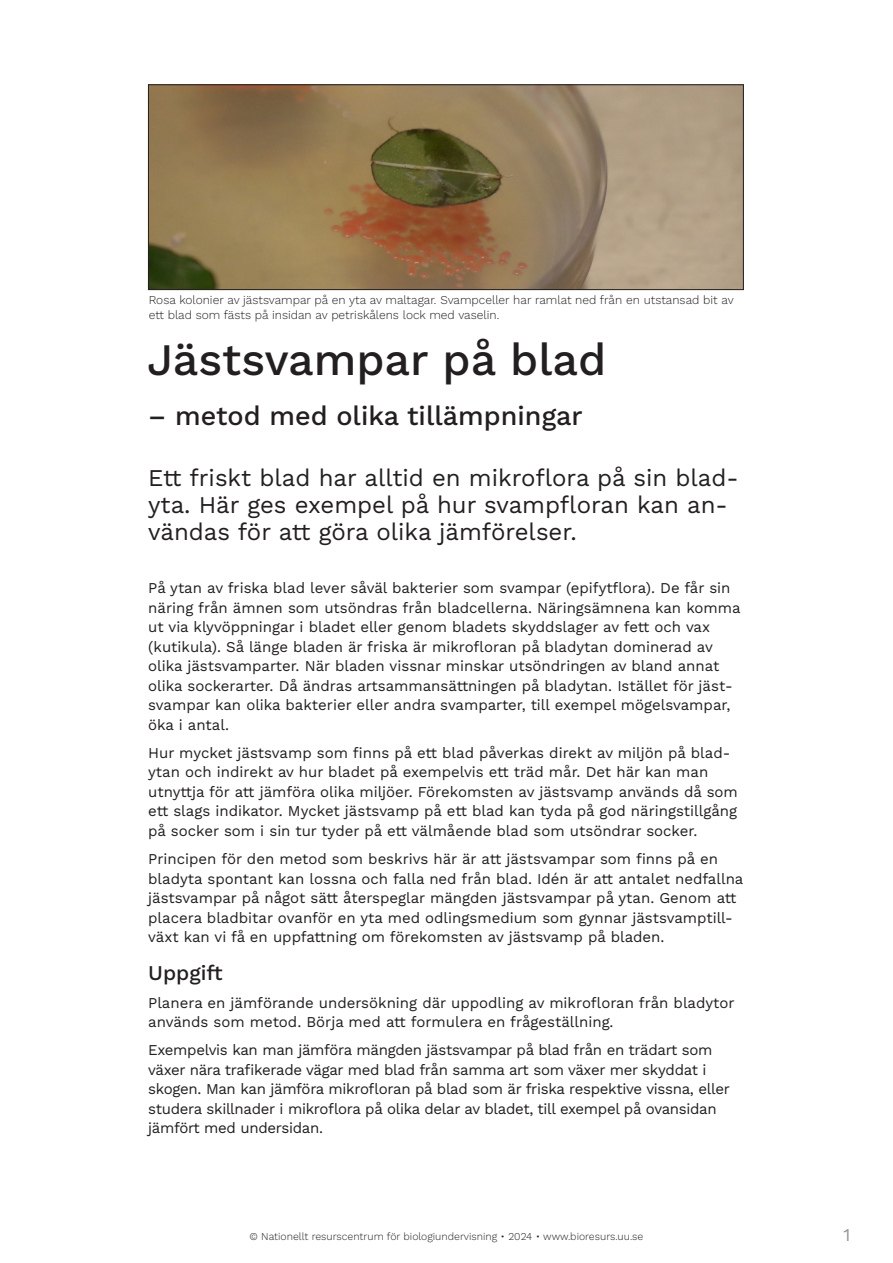
<style>
.page{position:relative;width:893px;height:1263px;background:#fff}
.page>*{position:absolute;margin:0;border:0;box-sizing:border-box;transform-origin:0 0}
.Rubrik_1{font:500 45px "Work Sans";color:#231f20}
.Ingress{font:500 27px "Work Sans";color:#231f20}
.Ingress-2{font:24px/27px "Work Sans";color:#231f20}
.Mellanrubrik{font:500 21px "Work Sans";color:#231f20}
.t1{font:18px "Work Sans";color:#939598}
.Brödtext{font:15px/19.5px "Work Sans";color:#231f20}
.Brödtext-2{font:15px/19.5px "Work Sans";letter-spacing:-.02em;color:#231f20}
.Bildtext{font:300 12px/15px "Work Sans";color:#231f20}
.t2{font:300 10.5px "Work Sans";color:#231f20}
</style>
<div class="page">
<img style="left:150px;top:87px;width:592px;height:201px">
<div style="left:148px;top:85px;width:596px;height:205px;border:1px solid #231f20"></div>
<p class="Bildtext" style="left:149px;top:292px;width:586px">Rosa kolonier av jästsvampar på en yta av maltagar. Svampceller har ramlat ned från en utstansad bit av ett blad som fästs på insidan av petriskålens lock med vaselin.</p>
<h1 class="Rubrik_1" style="left:147px;top:326px;width:460px">Jästsvampar på blad</h1>
<p class="Ingress" style="left:148px;top:395px;width:436px">– metod med olika tillämpningar</p>
<p class="Ingress-2" style="left:148px;top:463px;width:592px">Ett friskt blad har alltid en mikroflora på sin blad&shy;yta. Här ges exempel på hur svampfloran kan an&shy;vändas för att göra olika jämförelser.</p>
<p class="Brödtext" style="left:148px;top:578px;width:594px">På ytan av friska blad lever såväl bakterier som svampar (epifytflora). De får sin näring från ämnen som utsöndras från bladcellerna. Näringsämnena kan komma ut via klyvöppningar i bladet eller genom bladets skyddslager av fett och vax (kutikula). Så länge bladen är friska är mikrofloran på bladytan dominerad av olika jästsvamparter. När bladen vissnar minskar utsöndringen av bland annat olika sockerarter. Då ändras artsammansättningen på bladytan. Istället för jäst&shy;svampar kan olika bakterier eller andra svamparter, till exempel mögelsvampar, öka i antal.</p>
<p class="Brödtext" style="left:148px;top:742px;width:591px">Hur mycket jästsvamp som finns på ett blad påverkas direkt av miljön på blad&shy;ytan och indirekt av hur bladet på exempelvis ett träd mår. Det här kan man utnyttja för att jämföra olika miljöer. Förekomsten av jästsvamp används då som ett slags indikator. Mycket jästsvamp på ett blad kan tyda på god näringstillgång på socker som i sin tur tyder på ett välmående blad som utsöndrar socker.</p>
<p class="Brödtext" style="left:148px;top:848px;width:597px">Principen för den metod som beskrivs här är att jästsvampar som finns på en bladyta spontant kan lossna och falla ned från blad. Idén är att antalet nedfallna jästsvampar på något sätt återspeglar mängden jästsvampar på ytan. Genom att placera bladbitar ovanför en yta med odlingsmedium som gynnar jästsvamptill&shy;växt kan vi få en uppfattning om förekomsten av jästsvamp på bladen.</p>
<h3 class="Mellanrubrik" style="left:148px;top:957px;width:76px">Uppgift</h3>
<p class="Brödtext" style="left:148px;top:992px;width:588px">Planera en jämförande undersökning där uppodling av mikrofloran från bladytor används som metod. Börja med att formulera en frågeställning.</p>
<p class="Brödtext-2" style="left:148px;top:1040px;width:583px">Exempelvis kan man jämföra mängden jästsvampar på blad från en trädart som växer nära trafikerade vägar med blad från samma art som växer mer skyddat i skogen. Man kan jämföra mikrofloran på blad som är friska respektive vissna, eller studera skillnader i mikroflora på olika delar av bladet, till exempel på ovansidan jämfört med undersidan.</p>
<p class="t2" style="left:250px;top:1229px;width:395px">© Nationellt resurscentrum för biologiundervisning • 2024 • www.bioresurs.uu.se</p>
<p class="t1" style="left:843px;top:1221px;width:9px">1</p>
</div>
